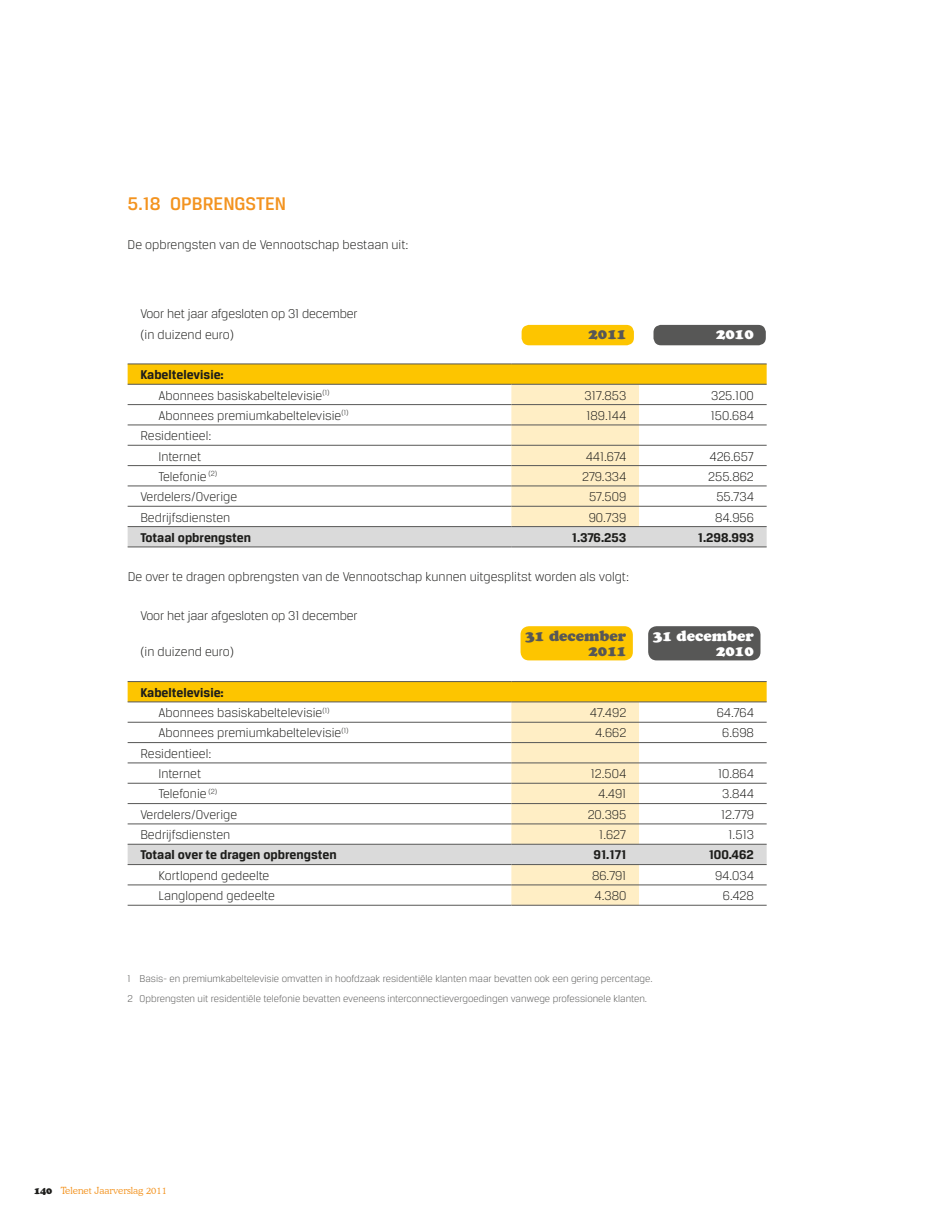
<style>
.page{position:relative;width:936px;height:1212px;background:#fff}
.page>*{position:absolute;margin:0;border:0;box-sizing:border-box;transform-origin:0 0}
.t1{font:500 19.5px "Breuer Text";color:#f3931f}
.t2{font:15px/15px "Cooper Black Std";color:#575756;text-align:right}
.t3{font:15px/15px "Cooper Black Std";color:#fff;text-align:right}
.t4{font:300 13.5px/20.4px "Breuer Text";color:#1d1d1b}
.t5{font:700 13.5px "Breuer Text";color:#1d1d1b}
.t6{font:300 10.5px/20.5px "Breuer Text";color:#575756}
.t7{font:300 9.75px "Cooper BT";color:#f3931f}
.s1{font-weight:700}
.s2{font-family:"Cooper Black Std";font-weight:400;color:#1d1d1b}
</style>
<div class="page">
<div style="left:653px;top:325px;width:112px;height:20px;background:#575756;border-radius:8px"></div>
<div style="left:521px;top:325px;width:113px;height:20px;background:#fdc500;border-radius:8px"></div>
<svg style="left:128px;top:365px;width:638px;height:141px"></svg>
<div style="left:511px;top:385px;width:128px;height:520px;background:#ffeec5"></div>
<svg style="left:128px;top:527px;width:638px;height:337px"></svg>
<hr style="left:511px;top:384px;width:128px;height:1px;background:#575756">
<hr style="left:639px;top:384px;width:127px;height:1px;background:#575756">
<hr style="left:128px;top:404px;width:383px;height:1px;background:#575756">
<hr style="left:511px;top:404px;width:128px;height:1px;background:#575756">
<hr style="left:639px;top:404px;width:127px;height:1px;background:#575756">
<hr style="left:128px;top:425px;width:383px;height:1px;background:#575756">
<hr style="left:511px;top:425px;width:128px;height:1px;background:#575756">
<hr style="left:639px;top:425px;width:127px;height:1px;background:#575756">
<hr style="left:128px;top:445px;width:383px;height:1px;background:#575756">
<hr style="left:511px;top:445px;width:128px;height:1px;background:#575756">
<hr style="left:639px;top:445px;width:127px;height:1px;background:#575756">
<hr style="left:128px;top:465px;width:383px;height:1px;background:#575756">
<hr style="left:511px;top:465px;width:128px;height:1px;background:#575756">
<hr style="left:639px;top:465px;width:127px;height:1px;background:#575756">
<hr style="left:128px;top:486px;width:383px;height:1px;background:#575756">
<hr style="left:511px;top:486px;width:128px;height:1px;background:#575756">
<hr style="left:639px;top:486px;width:127px;height:1px;background:#575756">
<hr style="left:128px;top:506px;width:383px;height:1px;background:#575756">
<hr style="left:511px;top:506px;width:128px;height:1px;background:#575756">
<hr style="left:639px;top:506px;width:127px;height:1px;background:#575756">
<hr style="left:511px;top:702px;width:128px;height:1px;background:#575756">
<hr style="left:639px;top:702px;width:127px;height:1px;background:#575756">
<hr style="left:128px;top:722px;width:383px;height:1px;background:#575756">
<hr style="left:511px;top:722px;width:128px;height:1px;background:#575756">
<hr style="left:639px;top:722px;width:127px;height:1px;background:#575756">
<hr style="left:128px;top:742px;width:383px;height:1px;background:#575756">
<hr style="left:511px;top:742px;width:128px;height:1px;background:#575756">
<hr style="left:639px;top:742px;width:127px;height:1px;background:#575756">
<hr style="left:128px;top:763px;width:383px;height:1px;background:#575756">
<hr style="left:511px;top:763px;width:128px;height:1px;background:#575756">
<hr style="left:639px;top:763px;width:127px;height:1px;background:#575756">
<hr style="left:128px;top:783px;width:383px;height:1px;background:#575756">
<hr style="left:511px;top:783px;width:128px;height:1px;background:#575756">
<hr style="left:639px;top:783px;width:127px;height:1px;background:#575756">
<hr style="left:128px;top:803px;width:383px;height:1px;background:#575756">
<hr style="left:511px;top:803px;width:128px;height:1px;background:#575756">
<hr style="left:639px;top:803px;width:127px;height:1px;background:#575756">
<hr style="left:128px;top:824px;width:383px;height:1px;background:#575756">
<hr style="left:511px;top:824px;width:128px;height:1px;background:#575756">
<hr style="left:639px;top:824px;width:127px;height:1px;background:#575756">
<hr style="left:128px;top:885px;width:383px;height:1px;background:#575756">
<hr style="left:511px;top:885px;width:128px;height:1px;background:#575756">
<hr style="left:639px;top:885px;width:127px;height:1px;background:#575756">
<hr style="left:128px;top:905px;width:383px;height:1px;background:#575756">
<hr style="left:511px;top:905px;width:128px;height:1px;background:#575756">
<hr style="left:639px;top:905px;width:127px;height:1px;background:#575756">
<hr style="left:128px;top:364px;width:383px;height:1px;background:#575756">
<hr style="left:511px;top:364px;width:128px;height:1px;background:#575756">
<hr style="left:639px;top:364px;width:127px;height:1px;background:#575756">
<hr style="left:128px;top:384px;width:383px;height:1px;background:#575756">
<hr style="left:128px;top:702px;width:383px;height:1px;background:#575756">
<hr style="left:128px;top:681px;width:383px;height:1px;background:#575756">
<hr style="left:511px;top:681px;width:128px;height:1px;background:#575756">
<hr style="left:639px;top:681px;width:127px;height:1px;background:#575756">
<hr style="left:511px;top:844px;width:128px;height:1px;background:#575756">
<hr style="left:639px;top:844px;width:127px;height:1px;background:#575756">
<hr style="left:511px;top:864px;width:128px;height:1px;background:#575756">
<hr style="left:639px;top:864px;width:127px;height:1px;background:#575756">
<hr style="left:128px;top:864px;width:383px;height:1px;background:#575756">
<hr style="left:511px;top:526px;width:128px;height:1px;background:#575756">
<hr style="left:639px;top:526px;width:127px;height:1px;background:#575756">
<hr style="left:511px;top:547px;width:128px;height:1px;background:#575756">
<hr style="left:639px;top:547px;width:127px;height:1px;background:#575756">
<hr style="left:128px;top:526px;width:383px;height:1px;background:#575756">
<hr style="left:128px;top:547px;width:383px;height:1px;background:#575756">
<hr style="left:128px;top:844px;width:383px;height:1px;background:#575756">
<h1 class="t1" style="left:128px;top:193px;width:65px">5.18 OPBRENGSTEN</h1>
<p class="t4" style="left:128px;top:234px;width:282px">De opbrengsten van de Vennootschap bestaan uit:</p>
<p class="t4" style="left:140px;top:303px;width:219px">Voor het jaar afgesloten op 31 december (in duizend euro)</p>
<p class="t4" style="left:158px;top:364px;width:173px;text-indent:-18px"><span class="s1">Kabeltelevisie:<br></span>Abonnees basiskabeltelevisie<sup>(1)</sup></p>
<p class="t2" style="left:588px;top:326px;width:39px">2011</p>
<p class="t3" style="left:716px;top:326px;width:39px">2010</p>
<p class="t4" style="left:584px;top:385px;width:43px">317.853</p>
<p class="t4" style="left:711px;top:385px;width:44px">325.100</p>
<p class="t4" style="left:158px;top:405px;width:192px">Abonnees premiumkabeltelevisie<sup>(1)</sup></p>
<p class="t4" style="left:586px;top:405px;width:41px">189.144</p>
<p class="t4" style="left:710px;top:405px;width:45px">150.684</p>
<p class="t4" style="left:140px;top:425px;width:73px;text-align:center">Residentieel:<br>Internet</p>
<p class="t4" style="left:585px;top:446px;width:42px">441.674</p>
<p class="t4" style="left:709px;top:446px;width:46px">426.657</p>
<p class="t4" style="left:158px;top:466px;width:60px">Telefonie <sup>(2)</sup></p>
<p class="t4" style="left:582px;top:466px;width:46px">279.334</p>
<p class="t4" style="left:708px;top:466px;width:47px">255.862</p>
<p class="t4" style="left:140px;top:486px;width:98px">Verdelers/Overige</p>
<p class="t4" style="left:589px;top:486px;width:39px">57.509</p>
<p class="t4" style="left:716px;top:486px;width:39px">55.734</p>
<p class="t4" style="left:140px;top:507px;width:91px">Bedrijfsdiensten</p>
<p class="t4" style="left:588px;top:507px;width:39px">90.739</p>
<p class="t4" style="left:715px;top:507px;width:40px">84.956</p>
<p class="t5" style="left:140px;top:530px;width:112px">Totaal opbrengsten</p>
<p class="t5" style="left:572px;top:530px;width:56px">1.376.253</p>
<p class="t5" style="left:697px;top:530px;width:58px">1.298.993</p>
<p class="t4" style="left:128px;top:566px;width:503px">De over te dragen opbrengsten van de Vennootschap kunnen uitgesplitst worden als volgt:</p>
<p class="t4" style="left:140px;top:606px;width:219px">Voor het jaar afgesloten op 31 december</p>
<p class="t4" style="left:140px;top:641px;width:95px">(in duizend euro)</p>
<p class="t2" style="left:525px;top:628px;width:102px">31 december<br>2011</p>
<p class="t3" style="left:653px;top:628px;width:102px">31 december<br>2010</p>
<p class="t4" style="left:158px;top:682px;width:173px;text-indent:-18px"><span class="s1">Kabeltelevisie:<br></span>Abonnees basiskabeltelevisie<sup>(1)</sup></p>
<p class="t4" style="left:589px;top:702px;width:38px">47.492</p>
<p class="t4" style="left:716px;top:702px;width:39px">64.764</p>
<p class="t4" style="left:158px;top:723px;width:192px">Abonnees premiumkabeltelevisie<sup>(1)</sup></p>
<p class="t4" style="left:595px;top:723px;width:33px">4.662</p>
<p class="t4" style="left:722px;top:723px;width:33px">6.698</p>
<p class="t4" style="left:140px;top:743px;width:73px;text-align:center">Residentieel:<br>Internet</p>
<p class="t4" style="left:590px;top:763px;width:37px">12.504</p>
<p class="t4" style="left:718px;top:763px;width:37px">10.864</p>
<p class="t4" style="left:158px;top:784px;width:60px">Telefonie <sup>(2)</sup></p>
<p class="t4" style="left:598px;top:784px;width:29px">4.491</p>
<p class="t4" style="left:722px;top:784px;width:33px">3.844</p>
<p class="t4" style="left:140px;top:804px;width:98px">Verdelers/Overige</p>
<p class="t4" style="left:587px;top:804px;width:40px">20.395</p>
<p class="t4" style="left:721px;top:804px;width:34px">12.779</p>
<p class="t4" style="left:140px;top:824px;width:91px">Bedrijfsdiensten</p>
<p class="t4" style="left:599px;top:824px;width:28px">1.627</p>
<p class="t4" style="left:728px;top:824px;width:27px">1.513</p>
<p class="t5" style="left:140px;top:847px;width:198px">Totaal over te dragen opbrengsten</p>
<p class="t5" style="left:593px;top:847px;width:34px">91.171</p>
<p class="t5" style="left:708px;top:847px;width:47px">100.462</p>
<p class="t4" style="left:158px;top:865px;width:112px">Kortlopend gedeelte</p>
<p class="t4" style="left:592px;top:865px;width:36px">86.791</p>
<p class="t4" style="left:715px;top:865px;width:40px">94.034</p>
<p class="t4" style="left:158px;top:885px;width:118px">Langlopend gedeelte</p>
<p class="t4" style="left:594px;top:885px;width:33px">4.380</p>
<p class="t4" style="left:722px;top:885px;width:33px">6.428</p>
<p class="t6" style="left:128px;top:968px;width:526px">1 Basis- en premiumkabeltelevisie omvatten in hoofdzaak residentiële klanten maar bevatten ook een gering percentage.<br>2 Opbrengsten uit residentiële telefonie bevatten eveneens interconnectievergoedingen vanwege professionele klanten.</p>
<p class="t7" style="left:34px;top:1184px;width:134px"><span class="s2">140</span> Telenet Jaarverslag 2011</p>
</div>
